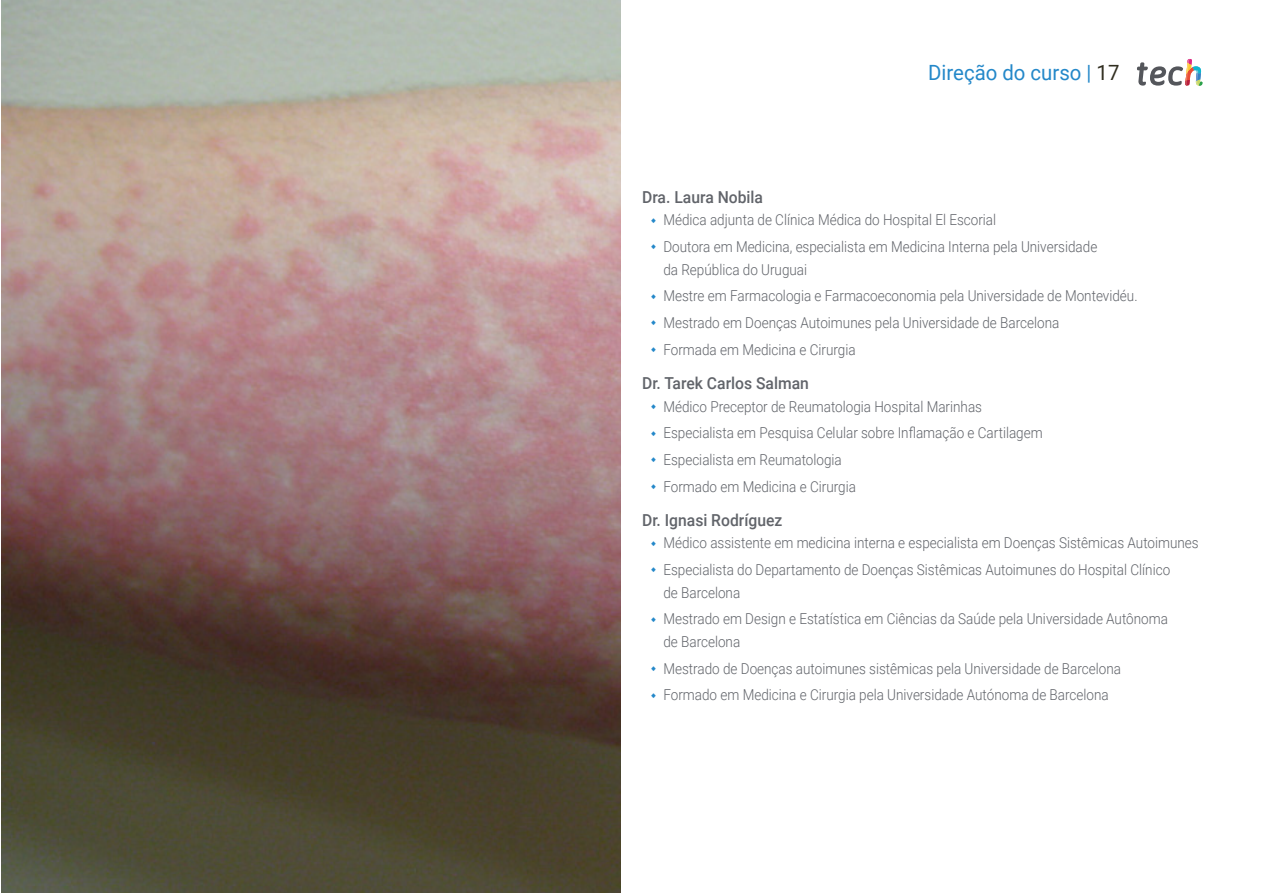
<style>
.page{position:relative;width:1263px;height:893px;background:#fff}
.page>*{position:absolute;margin:0;border:0;box-sizing:border-box;transform-origin:0 0}
.t1{font:21px "Roboto";color:#2488c9}
.t2{font:500 16.5px "Roboto";color:#61646a;scale:.95 1}
.t3{font:300 15px/26.7px "Roboto";color:#61646a;scale:.9 1}
.s1{color:#312e20}
</style>
<div class="page">
<img style="left:1px;top:0;width:620px;height:893px">
<svg style="left:1137px;top:59px;width:65px;height:27px"></svg>
<h1 class="t1" style="left:928px;top:57px;width:193px">Direção do curso | <span class="s1">17</span></h1>
<p class="t2" style="left:642px;top:186px;width:129px">Dra. Laura Nobila</p>
<p class="t3" style="left:663px;top:206px;width:484px">Médica adjunta de Clínica Médica do Hospital El Escorial<br>Doutora em Medicina, especialista em Medicina Interna pela Universidade</p>
<p class="t3" style="left:663px;top:255px;width:528px">da República do Uruguai<br>Mestre em Farmacologia e Farmacoeconomia pela Universidade de Montevidéu.<br>Mestrado em Doenças Autoimunes pela Universidade de Barcelona<br>Formada em Medicina e Cirurgia</p>
<p class="t2" style="left:642px;top:372px;width:177px">Dr. Tarek Carlos Salman</p>
<p class="t3" style="left:663px;top:392px;width:423px">Médico Preceptor de Reumatologia Hospital Marinhas Especialista em Pesquisa Celular sobre Inflamação e Cartilagem Especialista em Reumatologia<br>Formado em Medicina e Cirurgia</p>
<p class="t2" style="left:642px;top:509px;width:149px">Dr. Ignasi Rodríguez</p>
<p class="t3" style="left:663px;top:529px;width:596px">Médico assistente em medicina interna e especialista em Doenças Sistêmicas Autoimunes<br>Especialista do Departamento de Doenças Sistêmicas Autoimunes do Hospital Clínico</p>
<p class="t3" style="left:663px;top:578px;width:562px">de Barcelona<br>Mestrado em Design e Estatística em Ciências da Saúde pela Universidade Autônoma</p>
<p class="t3" style="left:663px;top:628px;width:510px">de Barcelona<br>Mestrado de Doenças autoimunes sistêmicas pela Universidade de Barcelona<br>Formado em Medicina e Cirurgia pela Universidade Autónoma de Barcelona</p>
</div>
